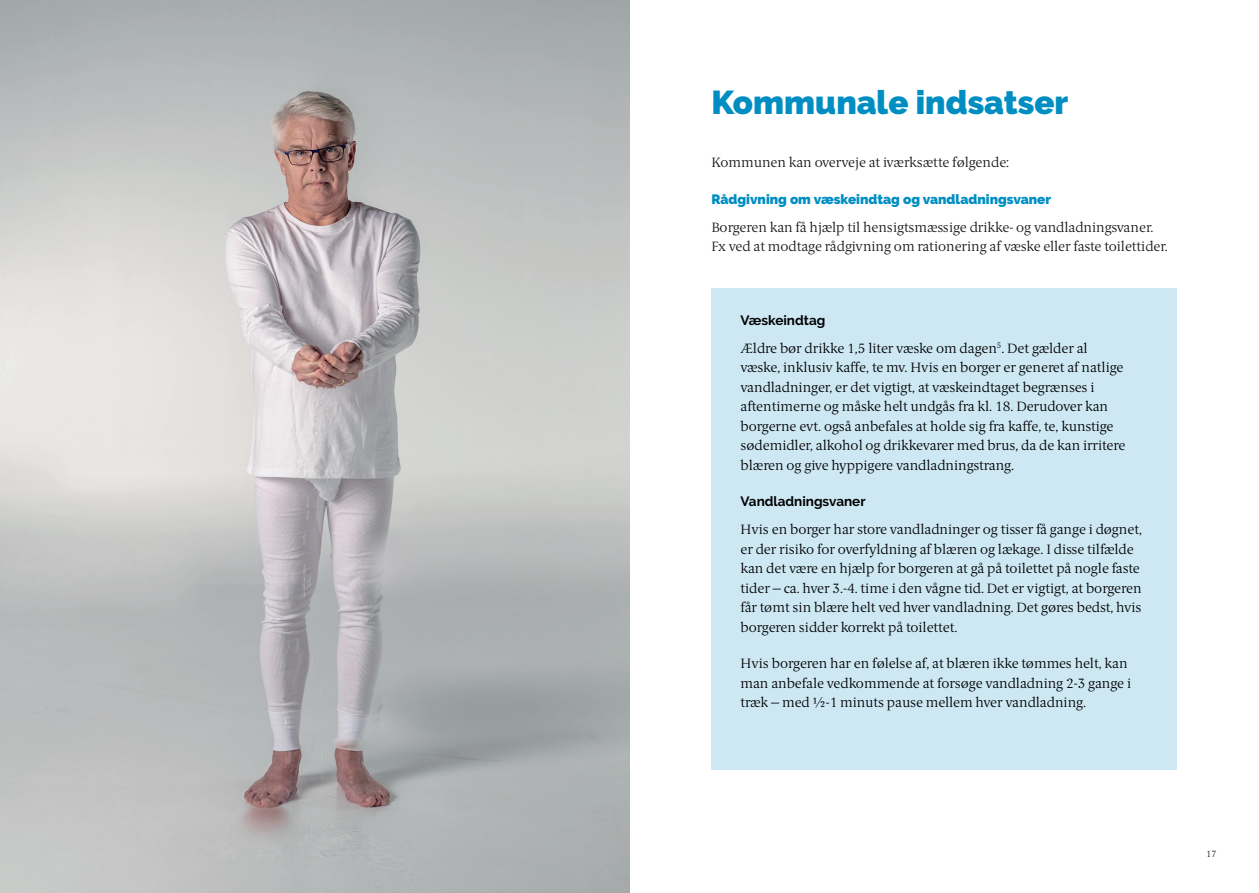
<style>
.page{position:relative;width:1259px;height:893px;background:#fff}
.page>*{position:absolute;margin:0;border:0;box-sizing:border-box;transform-origin:0 0}
.t1{font:900 33px "Raleway";color:#008ec2}
.t2{font:300 13.5px/19.5px "ID Serif";color:#000001}
.t3{font:300 13.5px/19.5px "ID Serif";color:#171419}
.t4{font:900 13.5px "Raleway";color:#008ec2}
.t5{font:700 13.5px "Raleway";color:#000001}
.t6{font:300 9px "ID Serif";color:#171419}
</style>
<div class="page">
<img style="left:0;top:0;width:629px;height:893px">
<div style="left:711px;top:288px;width:466px;height:482px;background:#cde8f3"></div>
<p class="t1" style="left:711px;top:83px;width:358px">Kommunale indsatser</p>
<p class="t3" style="left:711px;top:153px;width:299px">Kommunen kan overveje at iværksætte følgende:</p>
<p class="t4" style="left:711px;top:191px;width:341px">Rådgivning om væskeindtag og vandladningsvaner</p>
<p class="t3" style="left:711px;top:218px;width:458px">Borgeren kan få hjælp til hensigtsmæssige drikke- og vandladningsvaner.<br>Fx ved at modtage rådgivning om rationering af væske eller faste toilettider.</p>
<p class="t5" style="left:740px;top:312px;width:86px">Væskeindtag</p>
<p class="t2" style="left:740px;top:338px;width:386px">Ældre bør drikke 1,5 liter væske om dagen<sup>5</sup>. Det gælder al væske, inklusiv kaffe, te mv. Hvis en borger er generet af natlige vandladninger, er det vigtigt, at væskeindtaget begrænses i aftentimerne og måske helt undgås fra kl. 18. Derudover kan borgerne evt. også anbefales at holde sig fra kaffe, te, kunstige sødemidler, alkohol og drikkevarer med brus, da de kan irritere blæren og give hyppigere vandladningstrang.</p>
<p class="t5" style="left:740px;top:494px;width:127px">Vandladningsvaner</p>
<p class="t2" style="left:740px;top:520px;width:403px">Hvis en borger har store vandladninger og tisser få gange i døgnet, er der risiko for overfyldning af blæren og lækage. I disse tilfælde kan det være en hjælp for borgeren at gå på toilettet på nogle faste tider – ca. hver 3.-4. time i den vågne tid. Det er vigtigt, at borgeren får tømt sin blære helt ved hver vandladning. Det gøres bedst, hvis borgeren sidder korrekt på toilettet.</p>
<p class="t2" style="left:740px;top:654px;width:392px">Hvis borgeren har en følelse af, at blæren ikke tømmes helt, kan man anbefale vedkommende at forsøge vandladning 2-3 gange i træk – med ½-1 minuts pause mellem hver vandladning.</p>
<p class="t6" style="left:1206px;top:849px;width:12px">17</p>
</div>
